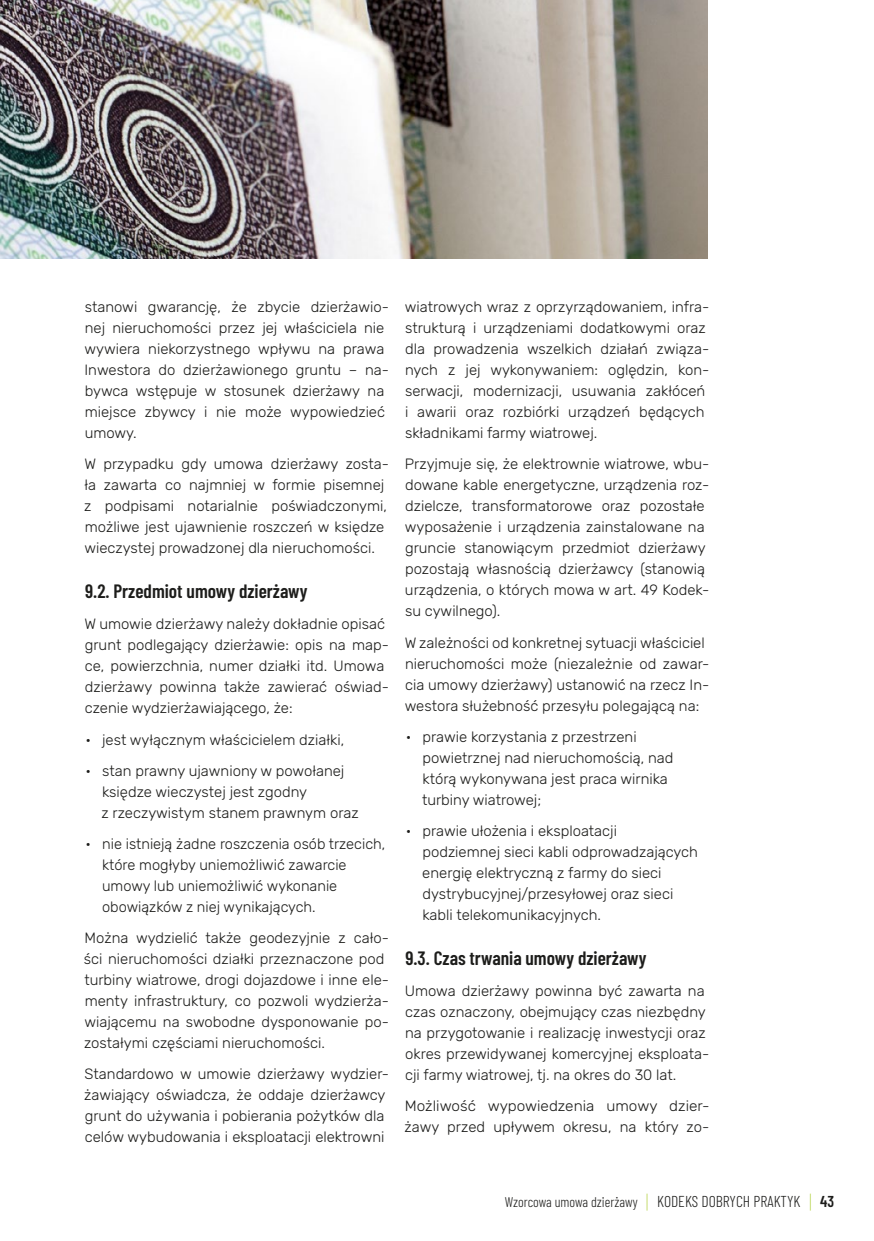
<style>
.page{position:relative;width:874px;height:1241px;background:#fff}
.page>*{position:absolute;margin:0;border:0;box-sizing:border-box;transform-origin:0 0}
.t1{font:600 19.25px "Barlow Condensed";color:#1d1d1b}
.t2{font:300 14.88px/21px "Rubik";color:#1d1d1b}
.t3{font:300 14px "Barlow Condensed";color:#1d1d1b}
.s1{font-weight:600;font-size:20.47px;color:#a2c617}
.s2{font-size:15.75px}
.s3{font-weight:600;font-size:15.75px}
</style>
<div class="page">
<img style="left:0;top:0;width:707px;height:258px">
<p class="t2" style="left:84px;top:296px;width:306px">stanowi gwarancję, że zbycie dzierżawio&shy;nej nieruchomości przez jej właściciela nie wywiera niekorzystnego wpływu na prawa Inwestora do dzierżawionego gruntu – na&shy;bywca wstępuje w stosunek dzierżawy na miejsce zbywcy i nie może wypowiedzieć umowy.</p>
<p class="t2" style="left:84px;top:453px;width:306px">W przypadku gdy umowa dzierżawy zosta&shy;ła zawarta co najmniej w formie pisemnej z podpisami notarialnie poświadczonymi, możliwe jest ujawnienie roszczeń w księdze wieczystej prowadzonej dla nieruchomości.</p>
<p class="t1" style="left:85px;top:577px;width:224px">9.2. Przedmiot umowy dzierżawy</p>
<p class="t2" style="left:84px;top:614px;width:306px">W umowie dzierżawy należy dokładnie opisać grunt podlegający dzierżawie: opis na map&shy;ce, powierzchnia, numer działki itd. Umowa dzierżawy powinna także zawierać oświad&shy;czenie wydzierżawiającego, że:</p>
<p class="t2" style="left:86px;top:729px;width:260px">• jest wyłącznym właścicielem działki,</p>
<p class="t2" style="left:101px;top:760px;width:259px;text-indent:-16px">• stan prawny ujawniony w powołanej księdze wieczystej jest zgodny<br>z rzeczywistym stanem prawnym oraz</p>
<p class="t2" style="left:102px;top:833px;width:284px;text-indent:-16px">• nie istnieją żadne roszczenia osób trzecich, które mogłyby uniemożliwić zawarcie umowy lub uniemożliwić wykonanie obowiązków z niej wynikających.</p>
<p class="t2" style="left:84px;top:927px;width:306px">Można wydzielić także geodezyjnie z cało&shy;ści nieruchomości działki przeznaczone pod turbiny wiatrowe, drogi dojazdowe i inne ele&shy;menty infrastruktury, co pozwoli wydzierża&shy;wiającemu na swobodne dysponowanie po&shy;zostałymi częściami nieruchomości.</p>
<p class="t2" style="left:84px;top:1063px;width:306px">Standardowo w umowie dzierżawy wydzier&shy;żawiający oświadcza, że oddaje dzierżawcy grunt do używania i pobierania pożytków dla celów wybudowania i eksploatacji elektrowni</p>
<p class="t2" style="left:404px;top:296px;width:306px">wiatrowych wraz z oprzyrządowaniem, infra&shy;strukturą i urządzeniami dodatkowymi oraz dla prowadzenia wszelkich działań związa&shy;nych z jej wykonywaniem: oględzin, kon&shy;serwacji, modernizacji, usuwania zakłóceń i awarii oraz rozbiórki urządzeń będących składnikami farmy wiatrowej.</p>
<p class="t2" style="left:404px;top:453px;width:306px">Przyjmuje się, że elektrownie wiatrowe, wbu&shy;dowane kable energetyczne, urządzenia roz&shy;dzielcze, transformatorowe oraz pozostałe wyposażenie i urządzenia zainstalowane na gruncie stanowiącym przedmiot dzierżawy pozostają własnością dzierżawcy (stanowią urządzenia, o których mowa w art. 49 Kodek&shy;su cywilnego).</p>
<p class="t2" style="left:404px;top:632px;width:306px">W zależności od konkretnej sytuacji właściciel nieruchomości może (niezależnie od zawar&shy;cia umowy dzierżawy) ustanowić na rzecz In&shy;westora służebność przesyłu polegającą na:</p>
<p class="t2" style="left:422px;top:726px;width:253px;text-indent:-16px">• prawie korzystania z przestrzeni powietrznej nad nieruchomością, nad którą wykonywana jest praca wirnika turbiny wiatrowej;</p>
<p class="t2" style="left:422px;top:820px;width:277px;text-indent:-16px">• prawie ułożenia i eksploatacji podziemnej sieci kabli odprowadzających energię elektryczną z farmy do sieci dystrybucyjnej/przesyłowej oraz sieci kabli telekomunikacyjnych.</p>
<p class="t1" style="left:405px;top:944px;width:242px">9.3. Czas trwania umowy dzierżawy</p>
<p class="t2" style="left:404px;top:980px;width:306px">Umowa dzierżawy powinna być zawarta na czas oznaczony, obejmujący czas niezbędny na przygotowanie i realizację inwestycji oraz okres przewidywanej komercyjnej eksploata&shy;cji farmy wiatrowej, tj. na okres do 30 lat.</p>
<p class="t2" style="left:404px;top:1095px;width:306px">Możliwość wypowiedzenia umowy dzier&shy;żawy przed upływem okresu, na który zo-</p>
<p class="t3" style="left:504px;top:1191px;width:331px">Wzorcowa umowa dzierżawy <span class="s1">|</span> <span class="s2">KODEKS DOBRYCH PRAKTYK</span> <span class="s1">|</span> <span class="s3">43</span></p>
</div>
